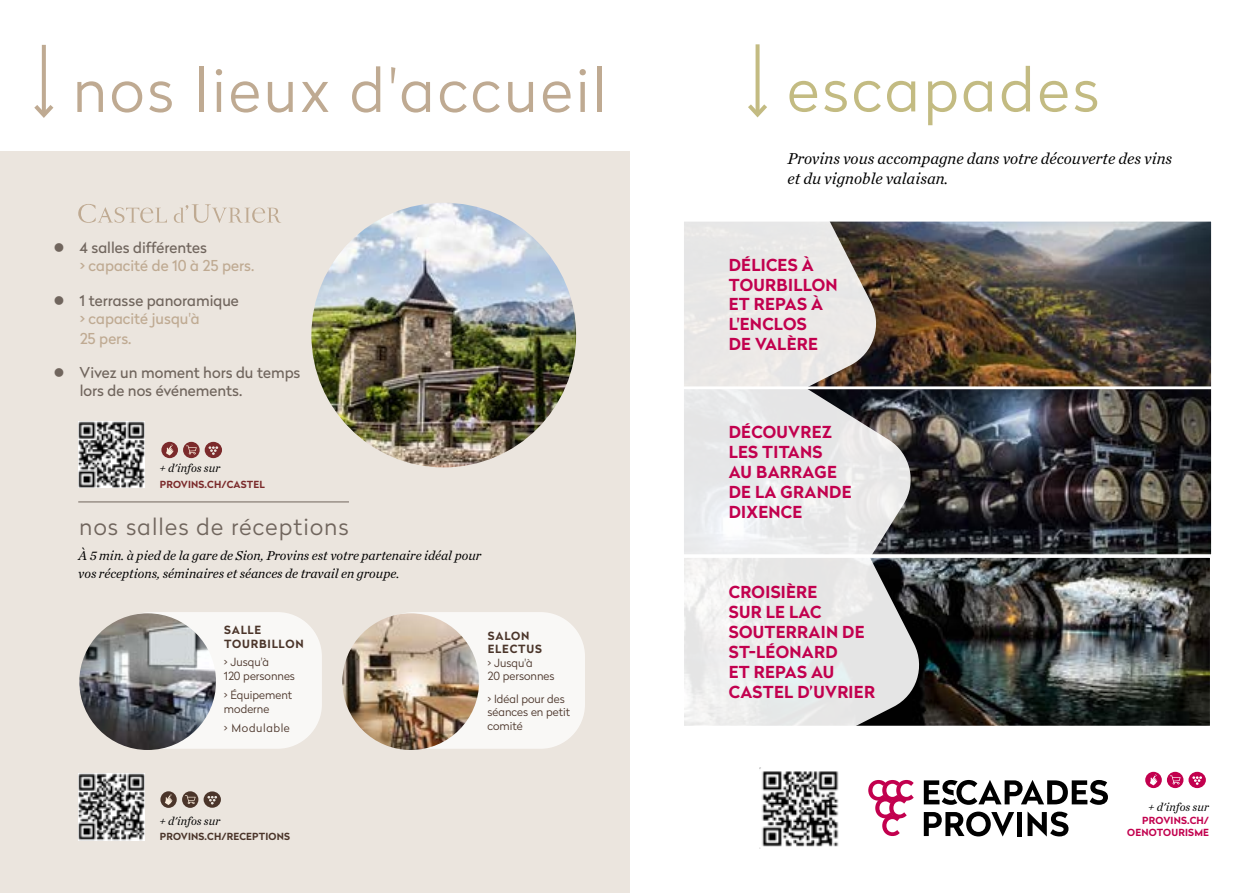
<style>
.page{position:relative;width:1259px;height:893px;background:#fff}
.page>*{position:absolute;margin:0;border:0;box-sizing:border-box;transform-origin:0 0}
.t1{font:300 60px "Radikal";letter-spacing:.05em;color:#bfaa92}
.t2{font:300 60px "Radikal";letter-spacing:.05em;color:#c3bb82}
.t3{font:300 22.95px "Radikal";letter-spacing:.05em;color:#70655d}
.t4{font:700 16.5px/19.8px "Radikal";letter-spacing:.02em;color:#c2004e}
.t5{font:italic 16.5px/19.8px "Chronicle Text G1";color:#000}
.t6{font:15px/18px "Radikal";color:#70655d}
.t7{font:15px/18px "Radikal";color:#bfaa92}
.t8{font:italic 13.5px/18px "Chronicle Text G1";color:#000}
.t9{font:italic 12px "Chronicle Text G1";color:#000}
.t10{font:300 11.25px/13.5px "Radikal";color:#4b352a}
.t11{font:700 11.25px/13.5px "Radikal";letter-spacing:.07em;color:#4b352a}
.t12{font:300 11.25px "Radikal";letter-spacing:.05em;color:#4b352a}
.t13{font:700 9.75px/12.6px "Radikal";letter-spacing:.02em;color:#c2004e;text-align:right}
.t14{font:700 9.75px "Radikal";letter-spacing:.02em;color:#4b352a}
.t15{font:700 9.75px "Radikal";letter-spacing:.02em;color:#7b2a2b}
.s1{color:#70655d}
.s2{color:#bfaa92}
</style>
<div class="page">
<svg style="left:924px;top:780px;width:184px;height:25px"></svg>
<svg style="left:924px;top:812px;width:90px;height:24px"></svg>
<div style="left:1017px;top:812px;width:5px;height:24px;background:#000"></div>
<svg style="left:1027px;top:812px;width:41px;height:24px"></svg>
<svg style="left:868px;top:780px;width:45px;height:56px"></svg>
<svg style="left:755px;top:44px;width:4px;height:56px"></svg>
<svg style="left:748px;top:100px;width:19px;height:18px"></svg>
<img style="left:925px;top:222px;width:285px;height:332px">
<img style="left:925px;top:559px;width:284px;height:166px">
<div style="left:680px;top:556px;width:532px;height:172px;border:2px solid #fff"></div>
<div style="left:681px;top:219px;width:534px;height:170px;border:2px solid #fff"></div>
<div style="left:681px;top:387px;width:534px;height:170px;border:2px solid #fff"></div>
<svg style="left:681px;top:220px;width:244px;height:507px;background:#c9c8c7"></svg>
<img style="left:759px;top:767px;width:80px;height:82px">
<div style="left:1145px;top:772px;width:16px;height:16px;background:#c2004e;border-radius:50%"></div>
<svg style="left:1150px;top:774px;width:7px;height:11px"></svg>
<svg style="left:1167px;top:772px;width:16px;height:16px"></svg>
<svg style="left:1169px;top:775px;width:11px;height:9px"></svg>
<svg style="left:1188px;top:772px;width:17px;height:16px"></svg>
<svg style="left:42px;top:45px;width:4px;height:56px"></svg>
<svg style="left:34px;top:101px;width:20px;height:17px"></svg>
<div style="left:0;top:152px;width:629px;height:741px;background:#ebe5de"></div>
<hr style="left:78px;top:502px;width:271px;height:1px;background:#70655d">
<svg style="left:78px;top:204px;width:89px;height:19px"></svg>
<svg style="left:174px;top:204px;width:107px;height:19px"></svg>
<img style="left:311px;top:203px;width:265px;height:264px;border-radius:132px">
<div style="left:161px;top:442px;width:17px;height:16px;background:#7b2a2b;border-radius:50%"></div>
<svg style="left:166px;top:444px;width:7px;height:11px"></svg>
<div style="left:183px;top:442px;width:17px;height:16px;background:#7b2a2b;border-radius:50%"></div>
<svg style="left:186px;top:445px;width:11px;height:9px"></svg>
<svg style="left:205px;top:442px;width:17px;height:16px"></svg>
<div style="left:106px;top:612px;width:216px;height:137px;background:#f9f8f6;border-radius:44px"></div>
<img style="left:79px;top:613px;width:137px;height:137px;border-radius:68px">
<div style="left:369px;top:612px;width:216px;height:137px;background:#f9f8f6;border-radius:44px"></div>
<img style="left:342px;top:613px;width:137px;height:137px;border-radius:68px">
<svg style="left:160px;top:791px;width:17px;height:17px"></svg>
<svg style="left:165px;top:794px;width:7px;height:11px"></svg>
<div style="left:182px;top:791px;width:16px;height:17px;background:#4b352a;border-radius:50%"></div>
<svg style="left:185px;top:795px;width:11px;height:9px"></svg>
<svg style="left:204px;top:791px;width:17px;height:17px"></svg>
<img style="left:78px;top:421px;width:67px;height:67px">
<img style="left:78px;top:773px;width:67px;height:67px">
<h1 class="t1" style="left:72px;top:48px;width:536px">nos lieux d'accueil</h1>
<p class="t7" style="left:80px;top:239px;width:176px;text-indent:-26px"><span class="s1">● 4 salles différentes<br></span>&gt; capacité de 10 à 25 pers.</p>
<p class="t6" style="left:80px;top:291px;width:161px;text-indent:-26px">● 1 terrasse panoramique <span class="s2">&gt; capacité jusqu'à</span></p>
<p class="t7" style="left:80px;top:329px;width:53px">25 pers.</p>
<p class="t6" style="left:80px;top:364px;width:222px;text-indent:-26px">● Vivez un moment hors du temps lors de nos événements.</p>
<p class="t9" style="left:160px;top:459px;width:62px">+ d'infos sur</p>
<p class="t15" style="left:160px;top:477px;width:107px">PROVINS.CH/CASTEL</p>
<h2 class="t3" style="left:79px;top:511px;width:271px">nos salles de réceptions</h2>
<p class="t8" style="left:78px;top:545px;width:405px">À 5 min. à pied de la gare de Sion, Provins est votre partenaire idéal pour vos réceptions, séminaires et séances de travail en groupe.</p>
<p class="t11" style="left:224px;top:623px;width:81px">SALLE<br>TOURBILLON</p>
<p class="t10" style="left:224px;top:655px;width:73px">&gt; Jusqu'à<br>120 personnes</p>
<p class="t10" style="left:224px;top:688px;width:70px">&gt; Équipement moderne</p>
<p class="t12" style="left:224px;top:720px;width:67px">&gt; Modulable</p>
<p class="t9" style="left:160px;top:811px;width:62px">+ d'infos sur</p>
<p class="t14" style="left:160px;top:829px;width:132px">PROVINS.CH/RECEPTIONS</p>
<p class="t11" style="left:488px;top:629px;width:55px">SALON<br>ELECTUS</p>
<p class="t10" style="left:487px;top:656px;width:68px">&gt; Jusqu'à<br>20 personnes</p>
<p class="t10" style="left:487px;top:692px;width:84px">&gt; Idéal pour des séances en petit comité</p>
<h1 class="t2" style="left:787px;top:48px;width:313px">escapades</h1>
<p class="t5" style="left:787px;top:148px;width:386px">Provins vous accompagne dans votre découverte des vins et du vignoble valaisan.</p>
<p class="t4" style="left:729px;top:254px;width:110px">DÉLICES À<br>TOURBILLON<br>ET REPAS À<br>L'ENCLOS<br>DE VALÈRE</p>
<p class="t4" style="left:729px;top:422px;width:124px">DÉCOUVREZ<br>LES TITANS<br>AU BARRAGE<br>DE LA GRANDE<br>DIXENCE</p>
<p class="t4" style="left:729px;top:582px;width:148px">CROISIÈRE<br>SUR LE LAC<br>SOUTERRAIN DE<br>ST-LÉONARD<br>ET REPAS AU<br>CASTEL D’UVRIER</p>
<p class="t9" style="left:1148px;top:798px;width:62px">+ d'infos sur</p>
<p class="t13" style="left:1127px;top:814px;width:83px">PROVINS.CH/<br>OENOTOURISME</p>
</div>
